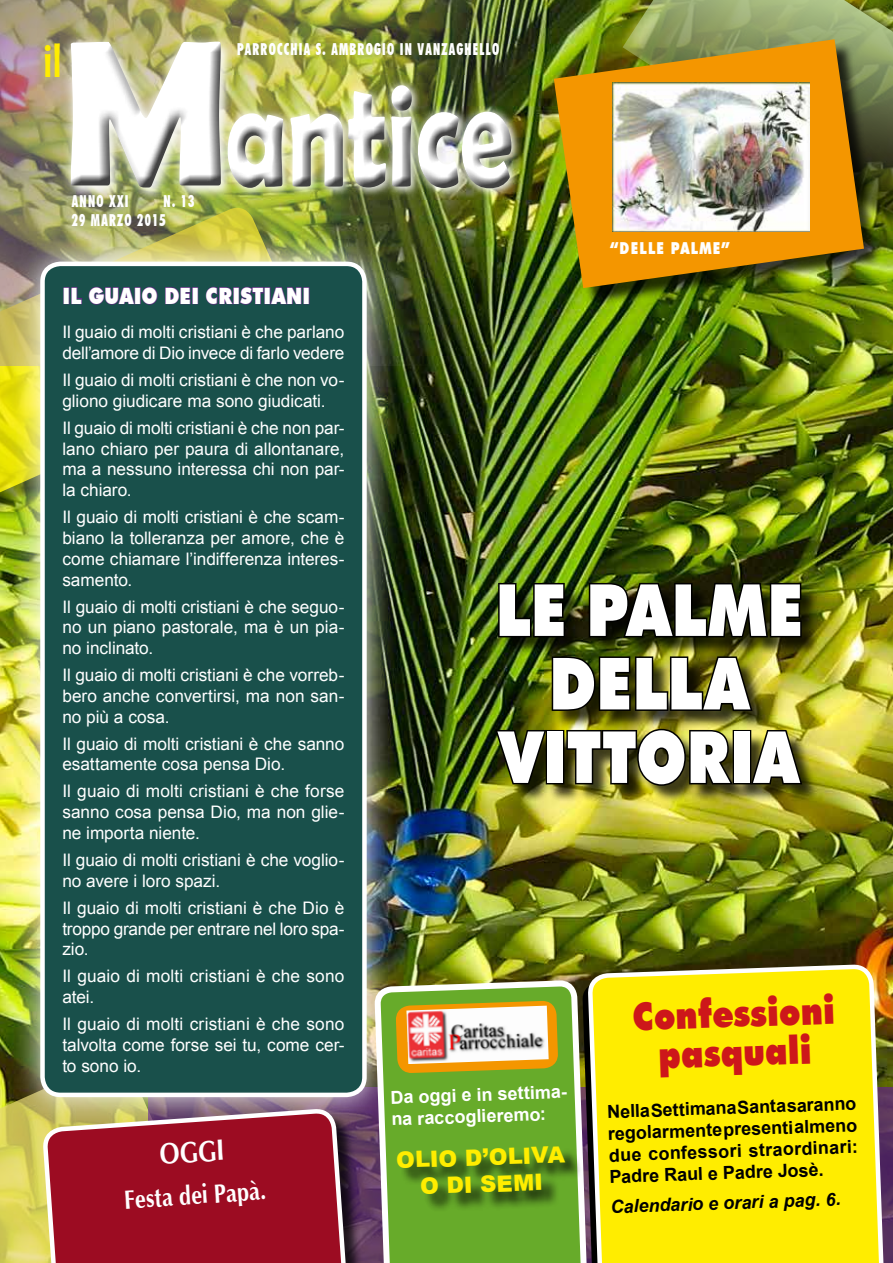
<style>
.page{position:relative;width:893px;height:1263px;background:#fff}
.page>*{position:absolute;margin:0;border:0;box-sizing:border-box;transform-origin:0 0}
.t1{font:700 150.15px "Berlin Sans FB Demi";color:#fff;scale:.7 1}
.t2{font:900 72px/73.5px "Futura BT";letter-spacing:.01em;color:#fff;text-align:center;scale:.83 1}
.t3{font:48.9px "Berlin Sans FB";color:#ffed00;scale:.88 1}
.t4{font:900 39px/39px "Futura BT";color:#cd171a;text-align:center;scale:.85 1}
.t5{font:700 30px "Optimum";color:#fff;scale:.8 1}
.t6{font:700 27px "Optimum";color:#fff;scale:.8 1}
.t7{font:900 22.5px "Futura BT";letter-spacing:.015em;color:#fff;scale:.85 1}
.t8{font:900 22.5px/27px "Arial";color:#ffed00;text-align:center}
.t9{font:700 18px/21.8px "Arial";color:#000;text-align:justify}
.t10{font:700 18px/21.6px "Arial";color:#fff}
.t11{font:italic 700 18px "Arial";color:#000}
.t12{font:17.25px/20.9px "Arial";color:#fff;text-align:justify}
.t13{font:900 condensed 16.5px "Futura BT";letter-spacing:.1em;color:#fff;scale:.76 1}
.t14{font:900 16.5px "Futura BT";letter-spacing:.1em;color:#fff;scale:.76 1}
.s1{font-size:208.65px}
</style>
<div class="page">
<img style="left:0;top:366px;width:893px;height:720px">
<img style="left:0;top:0;width:893px;height:366px">
<svg style="left:0;top:1054px;width:44px;height:209px"></svg>
<svg style="left:623px;top:0;width:270px;height:247px"></svg>
<svg style="left:367px;top:1087px;width:526px;height:176px;fill:#5b355f"></svg>
<div style="left:556px;top:42px;width:326px;height:264px;background:#000;opacity:.75"></div>
<img style="left:554px;top:39px;width:310px;height:249px">
<div style="left:47px;top:0;width:432px;height:228px;background:#fff;opacity:.75"></div>
<div style="left:60px;top:30px;width:169px;height:162px;background:#fff;opacity:.75"></div>
<div style="left:62px;top:35px;width:170px;height:163px;background:#000;opacity:.75"></div>
<div style="left:217px;top:46px;width:423px;height:173px;background:#fff;opacity:.75"></div>
<div style="left:217px;top:74px;width:297px;height:110px;background:#fff;opacity:.75"></div>
<div style="left:225px;top:84px;width:297px;height:115px;background:#000;opacity:.75"></div>
<div style="left:499px;top:585px;width:321px;height:219px;background:#000;opacity:.75"></div>
<svg style="left:497px;top:581px;width:70px;height:58px"></svg>
<svg style="left:587px;top:570px;width:216px;height:69px"></svg>
<img style="left:584px;top:655px;width:170px;height:58px">
<img style="left:584px;top:727px;width:151px;height:61px">
<div style="left:733px;top:730px;width:18px;height:54px;border:3px solid #000"></div>
<svg style="left:749px;top:728px;width:55px;height:58px"></svg>
<img style="left:9px;top:230px;width:389px;height:898px">
<div style="left:43px;top:264px;width:321px;height:831px;background:#19504b;border-radius:18px"></div>
<div style="left:40px;top:262px;width:327px;height:835px;border:4px solid #fff;border-radius:18px"></div>
<div style="left:64px;top:288px;width:5px;height:16px;border:1px solid #622483"></div>
<svg style="left:71px;top:287px;width:11px;height:17px"></svg>
<svg style="left:88px;top:286px;width:47px;height:19px"></svg>
<div style="left:135px;top:288px;width:5px;height:16px;border:1px solid #622483"></div>
<svg style="left:142px;top:286px;width:16px;height:19px"></svg>
<svg style="left:165px;top:287px;width:26px;height:17px"></svg>
<div style="left:193px;top:288px;width:5px;height:16px;border:1px solid #622483"></div>
<svg style="left:206px;top:286px;width:27px;height:19px"></svg>
<div style="left:234px;top:288px;width:5px;height:16px;border:1px solid #622483"></div>
<svg style="left:240px;top:286px;width:24px;height:19px"></svg>
<div style="left:265px;top:288px;width:5px;height:16px;border:1px solid #622483"></div>
<svg style="left:270px;top:287px;width:32px;height:17px"></svg>
<div style="left:304px;top:288px;width:5px;height:16px;border:1px solid #622483"></div>
<svg style="left:584px;top:973px;width:6px;height:290px"></svg>
<svg style="left:590px;top:966px;width:293px;height:297px"></svg>
<img style="left:377px;top:654px;width:207px;height:609px">
<div style="left:400px;top:1149px;width:183px;height:64px;background:#000;opacity:.75"></div>
<svg style="left:395px;top:1000px;width:163px;height:73px"></svg>
<img style="left:406px;top:1006px;width:143px;height:58px">
<div style="left:46px;top:1111px;width:321px;height:152px;background:#000;opacity:.75"></div>
<svg style="left:44px;top:1110px;width:304px;height:153px"></svg>
<img style="left:612px;top:83px;width:197px;height:148px">
<h1 class="t1" style="left:61px;top:47px;width:646px"><span class="s1">M</span>antice</h1>
<h3 class="t3" style="left:43px;top:33px;width:23px">il</h3>
<p class="t13" style="left:237px;top:39px;width:346px">PARROCCHIA S. AMBROGIO IN VANZAGHELLO</p>
<p class="t13" style="left:72px;top:191px;width:75px">ANNO XXI</p>
<p class="t13" style="left:164px;top:191px;width:42px">N. 13</p>
<p class="t13" style="left:72px;top:210px;width:125px">29 MARZO 2015</p>
<h3 class="t7" style="left:63px;top:282px;width:293px">IL GUAIO DEI CRISTIANI</h3>
<p class="t12" style="left:62px;top:322px;width:284px">Il guaio di molti cristiani è che parlano dell’amore di Dio invece di farlo vedere</p>
<p class="t12" style="left:62px;top:370px;width:284px">Il guaio di molti cristiani è che non vo&shy;gliono giudicare ma sono giudicati.</p>
<p class="t12" style="left:62px;top:417px;width:284px">Il guaio di molti cristiani è che non par&shy;lano chiaro per paura di allontanare, ma a nessuno interessa chi non par&shy;la chiaro.</p>
<p class="t12" style="left:62px;top:507px;width:284px">Il guaio di molti cristiani è che scam&shy;biano la tolleranza per amore, che è come chiamare l’indifferenza interes&shy;samento.</p>
<p class="t12" style="left:62px;top:596px;width:284px">Il guaio di molti cristiani è che seguo&shy;no un piano pastorale, ma è un pia&shy;no inclinato.</p>
<p class="t12" style="left:62px;top:665px;width:284px">Il guaio di molti cristiani è che vorreb&shy;bero anche convertirsi, ma non san&shy;no più a cosa.</p>
<p class="t12" style="left:62px;top:733px;width:284px">Il guaio di molti cristiani è che sanno esattamente cosa pensa Dio.</p>
<p class="t12" style="left:62px;top:781px;width:284px">Il guaio di molti cristiani è che forse sanno cosa pensa Dio, ma non glie&shy;ne importa niente.</p>
<p class="t12" style="left:62px;top:850px;width:284px">Il guaio di molti cristiani è che voglio&shy;no avere i loro spazi.</p>
<p class="t12" style="left:62px;top:897px;width:284px">Il guaio di molti cristiani è che Dio è troppo grande per entrare nel loro spa&shy;zio.</p>
<p class="t12" style="left:62px;top:966px;width:284px">Il guaio di molti cristiani è che sono atei.</p>
<p class="t12" style="left:62px;top:1014px;width:284px">Il guaio di molti cristiani è che sono talvolta come forse sei tu, come cer&shy;to sono io.</p>
<h3 class="t5" style="left:158px;top:1137px;width:83px;rotate:-4deg">OGGI</h3>
<h3 class="t6" style="left:123px;top:1184px;width:179px;rotate:-4deg">Festa dei Papà.</h3>
<p class="t14" style="left:610px;top:238px;width:159px">“DELLE PALME”</p>
<h2 class="t2" style="left:496px;top:573px;width:371px">lE PALME<br>DELLA<br>VITTORIA</h2>
<p class="t10" style="left:390px;top:1087px;width:181px;rotate:-2deg">Da oggi e in settima&shy;na raccoglieremo:</p>
<h3 class="t8" style="left:396px;top:1146px;width:170px;rotate:-2deg">OLIO d’OLIVA o di SEMI</h3>
<h3 class="t4" style="left:632px;top:997px;width:240px;rotate:-2deg">Confessioni pasquali</h3>
<p class="t9" style="left:607px;top:1101px;width:251px;rotate:-2deg">Nella Settimana Santa saranno regolarmente presenti almeno due confessori straordinari:<br>Padre Raul e Padre Josè.</p>
<p class="t11" style="left:610px;top:1195px;width:232px;rotate:-2deg">Calendario e orari a pag. 6.</p>
</div>
